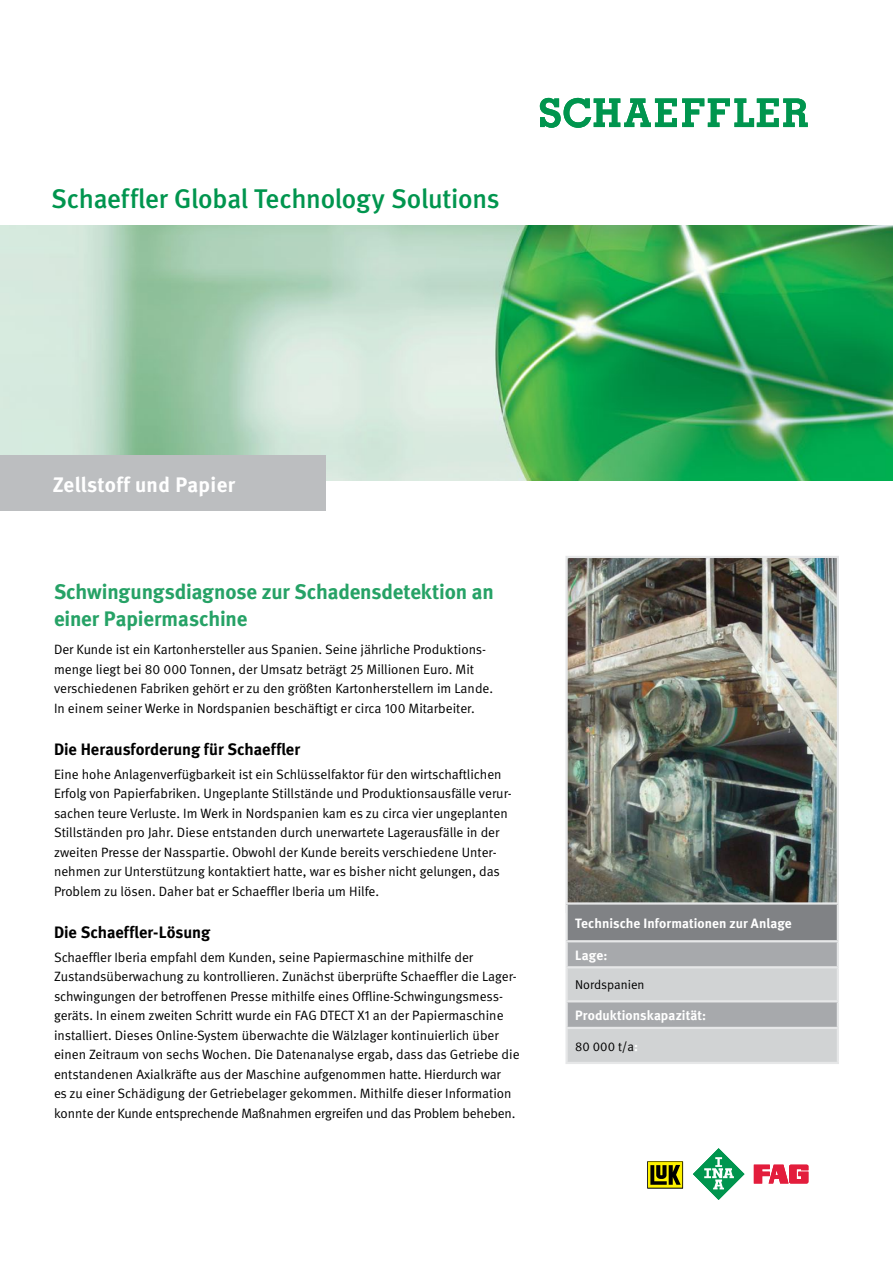
<style>
.page{position:relative;width:893px;height:1263px;background:#fff}
.page>*{position:absolute;margin:0;border:0;box-sizing:border-box;transform-origin:0 0}
.t1{font:500 27px "Meta";letter-spacing:-.01em;color:#00954e}
.t2{font:700 21px/27px "Meta";letter-spacing:-.01em;color:#26a266}
.t3{font:700 21px "Meta";letter-spacing:.02em;color:#fff}
.t4{font:700 16.5px "Meta";color:#000}
.t5{font:13.5px/19.5px "Meta Normal";color:#000}
.t6{font:700 13.5px "Meta";letter-spacing:.005em;color:#fff}
.t7{font:12.75px "Meta Normal";color:#000}
.t8{font:12.75px "Meta Normal Caps Expert";color:#000}
.s1{font-family:"Meta Normal Caps Expert"}
.s2{font-family:"Meta Normal"}
.s3{font-family:"Meta";font-weight:700;font-size:13.5px;color:#fff}
</style>
<div class="page">
<img style="left:0;top:225px;width:893px;height:255px">
<img style="left:568px;top:559px;width:268px;height:343px">
<div style="left:565px;top:556px;width:274px;height:357px;border:2px solid #e6e7e8"></div>
<div style="left:567px;top:903px;width:271px;height:38px;background:#808285"></div>
<svg style="left:568px;top:942px;width:269px;height:120px;background:#bfc1c3"></svg>
<hr style="left:565px;top:940px;width:274px;height:2px;background:#e6e7e8">
<hr style="left:565px;top:966px;width:274px;height:2px;background:#e6e7e8">
<hr style="left:565px;top:1000px;width:274px;height:2px;background:#e6e7e8">
<hr style="left:565px;top:1027px;width:274px;height:2px;background:#e6e7e8">
<hr style="left:565px;top:1062px;width:274px;height:2px;background:#e6e7e8">
<hr style="left:565px;top:902px;width:274px;height:3px;background:#e6e7e8">
<hr style="left:565px;top:905px;width:3px;height:35px;background:#e6e7e8">
<hr style="left:837px;top:905px;width:2px;height:35px;background:#e6e7e8">
<hr style="left:565px;top:942px;width:3px;height:24px;background:#e6e7e8">
<hr style="left:837px;top:942px;width:2px;height:24px;background:#e6e7e8">
<hr style="left:565px;top:968px;width:3px;height:32px;background:#e6e7e8">
<hr style="left:837px;top:968px;width:2px;height:32px;background:#e6e7e8">
<hr style="left:565px;top:1002px;width:3px;height:25px;background:#e6e7e8">
<hr style="left:837px;top:1002px;width:2px;height:25px;background:#e6e7e8">
<hr style="left:565px;top:1029px;width:3px;height:33px;background:#e6e7e8">
<hr style="left:837px;top:1029px;width:2px;height:33px;background:#e6e7e8">
<div style="left:0;top:456px;width:326px;height:55px;background:#bcbec0"></div>
<svg style="left:540px;top:98px;width:268px;height:30px"></svg>
<svg style="left:647px;top:1161px;width:36px;height:27px"></svg>
<svg style="left:754px;top:1165px;width:54px;height:18px"></svg>
<svg style="left:693px;top:1148px;width:52px;height:52px"></svg>
<h1 class="t1" style="left:51px;top:183px;width:450px">Schaeffler Global Technology Solutions</h1>
<h2 class="t3" style="left:53px;top:471px;width:184px">Zellstoff und Papier</h2>
<h2 class="t2" style="left:54px;top:578px;width:441px">Schwingungsdiagnose zur Schadensdetektion an einer Papiermaschine</h2>
<p class="t5" style="left:54px;top:639px;width:441px">Der Kunde ist ein Kartonhersteller aus Spanien. Seine jährliche Produktions&shy;menge liegt bei <span class="s1">80 000</span> Tonnen, der Umsatz beträgt <span class="s1">25</span> Millionen Euro. Mit verschiedenen Fabriken gehört er zu den größten Kartonherstellern im Lande.<br>In einem seiner Werke in Nordspanien beschäftigt er circa <span class="s1">100</span> Mitarbeiter.</p>
<p class="t4" style="left:54px;top:739px;width:248px">Die Herausforderung für Schaeffler</p>
<p class="t5" style="left:54px;top:764px;width:459px">Eine hohe Anlagenverfügbarkeit ist ein Schlüsselfaktor für den wirtschaftlichen Erfolg von Papierfabriken. Ungeplante Stillstände und Produktionsausfälle verur&shy;sachen teure Verluste. Im Werk in Nordspanien kam es zu circa vier ungeplanten Stillständen pro Jahr. Diese entstanden durch unerwartete Lagerausfälle in der zweiten Presse der Nasspartie. Obwohl der Kunde bereits verschiedene Unter&shy;nehmen zur Unterstützung kontaktiert hatte, war es bisher nicht gelungen, das Problem zu lösen. Daher bat er Schaeffler Iberia um Hilfe.</p>
<p class="t4" style="left:54px;top:922px;width:158px">Die Schaeffler-Lösung</p>
<p class="t5" style="left:54px;top:947px;width:467px">Schaeffler Iberia empfahl dem Kunden, seine Papiermaschine mithilfe der Zustandsüberwachung zu kontrollieren. Zunächst überprüfte Schaeffler die Lager&shy;schwingungen der betroffenen Presse mithilfe eines Offline-Schwingungsmess&shy;geräts. In einem zweiten Schritt wurde ein FAG DTECT X<span class="s1">1</span> an der Papiermaschine installiert. Dieses Online-System überwachte die Wälzlager kontinuierlich über einen Zeitraum von sechs Wochen. Die Datenanalyse ergab, dass das Getriebe die entstandenen Axialkräfte aus der Maschine aufgenommen hatte. Hierdurch war<br>es zu einer Schädigung der Getriebelager gekommen. Mithilfe dieser Information konnte der Kunde entsprechende Maßnahmen ergreifen und das Problem beheben.</p>
<p class="t6" style="left:575px;top:914px;width:218px">Technische Informationen zur Anlage</p>
<p class="t6" style="left:575px;top:946px;width:34px">Lage:</p>
<p class="t7" style="left:575px;top:977px;width:71px">Nordspanien</p>
<p class="t6" style="left:575px;top:1007px;width:133px">Produktionskapazität:</p>
<p class="t8" style="left:575px;top:1039px;width:65px">80 000 <span class="s2">t/a</span><span class="s3">:</span></p>
</div>
